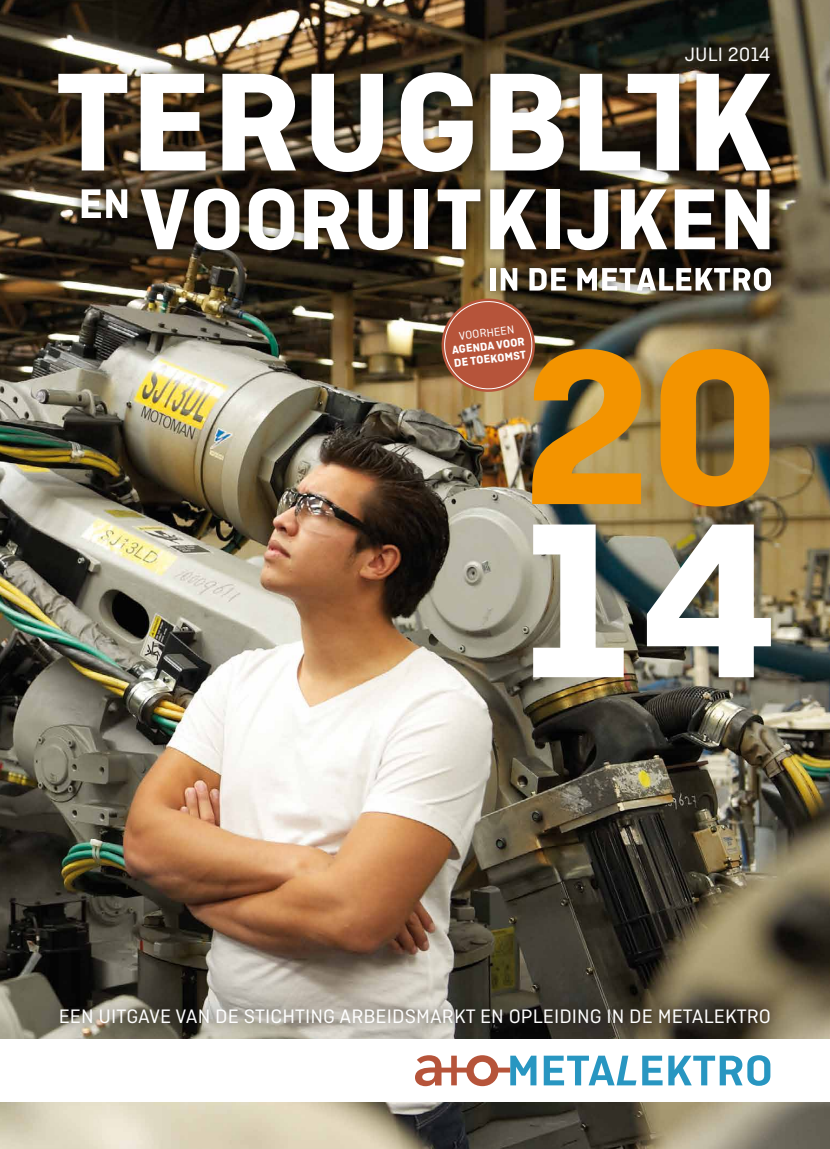
<style>
.page{position:relative;width:830px;height:1149px;background:#fff}
.page>*{position:absolute;margin:0;border:0;box-sizing:border-box;transform-origin:0 0}
.t1{font:700 232.2px "Ciutadella";color:#f39400;scale:1.05 1}
.t2{font:700 232.2px "Ciutadella";color:#fff;scale:1.05 1}
.t3{font:20.55px "Ciutadella";letter-spacing:.005em;color:#fff;scale:1.05 1}
.t4{font:20.4px "Ciutadella";letter-spacing:.005em;color:#fff;scale:1.05 1}
.t5{font:700 12px/13.2px "Ciutadella";color:#fff;scale:1.05 1}
.t6{font:12px "Ciutadella";color:#fff;scale:1.05 1}
</style>
<div class="page">
<img style="left:0;top:0;width:829px;height:1148px">
<div style="left:0;top:1039px;width:829px;height:62px;background:#fff"></div>
<svg style="left:415px;top:1055px;width:355px;height:30px"></svg>
<div style="left:49px;top:998px;width:731px;height:36px;background:#000;opacity:.6"></div>
<div style="left:48px;top:63px;width:732px;height:237px;background:#000;opacity:.6"></div>
<svg style="left:58px;top:74px;width:69px;height:96px"></svg>
<svg style="left:141px;top:74px;width:64px;height:96px"></svg>
<svg style="left:222px;top:74px;width:74px;height:96px"></svg>
<svg style="left:311px;top:74px;width:72px;height:98px"></svg>
<svg style="left:400px;top:72px;width:72px;height:100px"></svg>
<svg style="left:490px;top:74px;width:73px;height:96px"></svg>
<svg style="left:579px;top:74px;width:99px;height:96px"></svg>
<svg style="left:696px;top:74px;width:74px;height:96px"></svg>
<svg style="left:141px;top:188px;width:98px;height:62px"></svg>
<svg style="left:249px;top:188px;width:45px;height:62px"></svg>
<svg style="left:304px;top:189px;width:45px;height:60px"></svg>
<svg style="left:358px;top:189px;width:44px;height:61px"></svg>
<div style="left:414px;top:189px;width:14px;height:60px;background:#fff"></div>
<svg style="left:437px;top:189px;width:43px;height:60px"></svg>
<svg style="left:490px;top:189px;width:46px;height:60px"></svg>
<div style="left:545px;top:189px;width:14px;height:60px;background:#fff"></div>
<svg style="left:567px;top:189px;width:41px;height:61px"></svg>
<svg style="left:620px;top:189px;width:47px;height:60px"></svg>
<svg style="left:674px;top:189px;width:40px;height:60px"></svg>
<svg style="left:725px;top:189px;width:44px;height:60px"></svg>
<div style="left:490px;top:268px;width:5px;height:22px;background:#fff"></div>
<svg style="left:500px;top:268px;width:17px;height:22px"></svg>
<svg style="left:529px;top:268px;width:37px;height:22px"></svg>
<svg style="left:577px;top:267px;width:193px;height:24px"></svg>
<svg style="left:82px;top:189px;width:45px;height:29px"></svg>
<svg style="left:438px;top:296px;width:99px;height:98px;background:#a45c40"></svg>
<p class="t4" style="left:684px;top:43px;width:83px">JULI 2014</p>
<p class="t6" style="left:458px;top:329px;width:54px;rotate:-7deg">VOORHEEN</p>
<p class="t5" style="left:451px;top:343px;width:71px;rotate:-7deg">AGENDA VOOR<br>DE TOEKOMST</p>
<h1 class="t1" style="left:521px;top:293px;width:249px">20</h1>
<h1 class="t2" style="left:521px;top:466px;width:246px">14</h1>
<p class="t3" style="left:59px;top:1005px;width:679px">EEN UITGAVE VAN DE STICHTING ARBEIDSMARKT EN OPLEIDING IN DE METALEKTRO</p>
</div>
